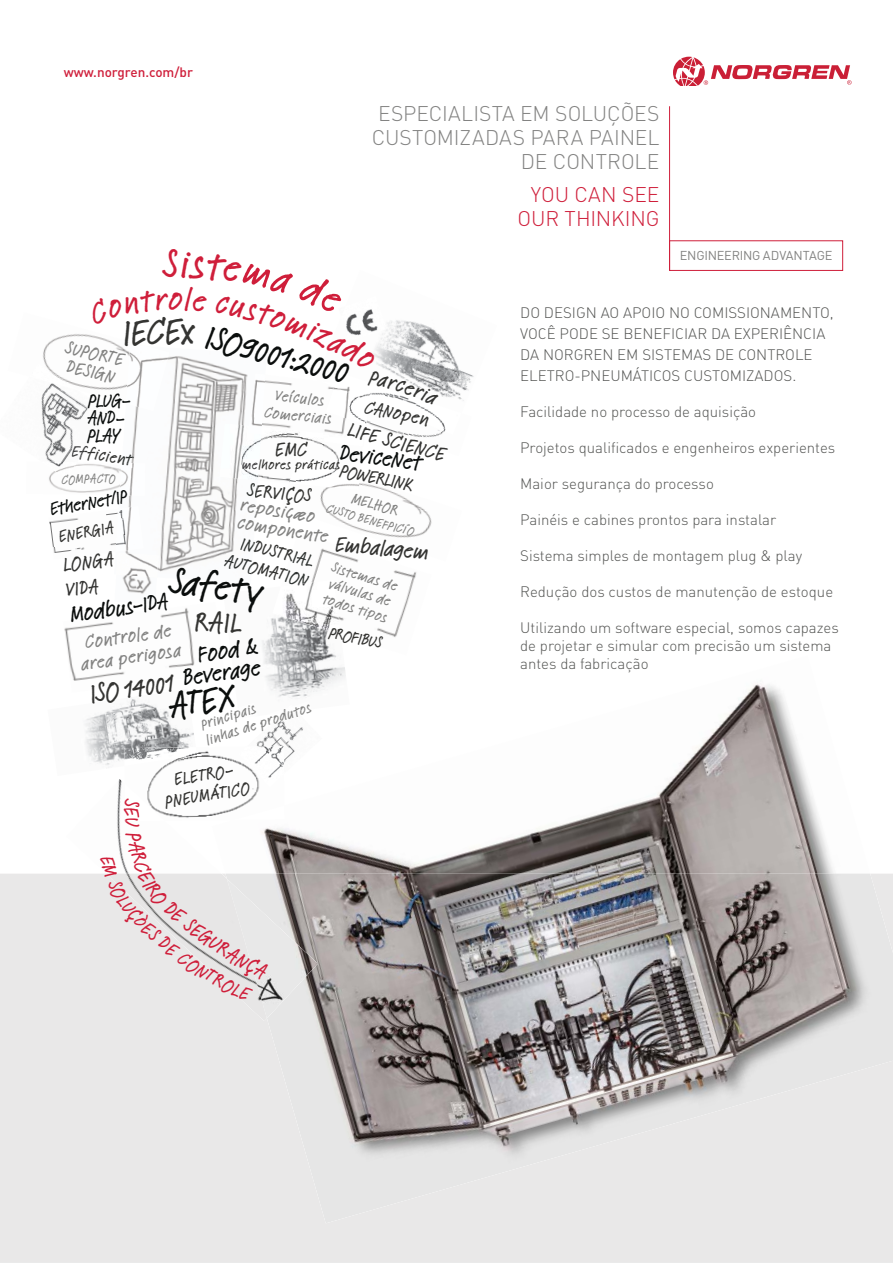
<style>
.page{position:relative;width:893px;height:1263px;background:#fff}
.page>*{position:absolute;margin:0;border:0;box-sizing:border-box;transform-origin:0 0}
.t1{font:500 42px "Feltpen LTCE";color:#cf1e3a}
.t2{font:500 39.6px "Feltpen LTCE";color:#0b0e0d}
.t3{font:500 39px "Feltpen LTCE";color:#343432}
.t4{font:500 39px "Feltpen LTCE";color:#0b0e0d}
.t5{font:500 35.85px "Feltpen LTCE";color:#0b0e0d}
.t6{font:500 30.15px "Feltpen LTCE";color:#343432}
.t7{font:500 28.8px "Feltpen LTCE";color:#343432}
.t8{font:500 24.6px/21.1px "Feltpen LTCE";color:#0b0e0d;text-align:right}
.t9{font:500 24px "Feltpen LTCE";color:#0b0e0d}
.t10{font:500 23.55px "Feltpen LTCE";color:#0b0e0d}
.t11{font:500 23.1px "Feltpen LTCE";color:#343432}
.t12{font:500 21.6px "Feltpen LTCE";color:#343432}
.t13{font:500 21.15px "Feltpen LTCE";color:#343432}
.t14{font:300 21px/24px "DIN";color:#838382;text-align:right}
.t15{font:300 21px/24px "DIN";letter-spacing:-.005em;color:#cf1e3a;text-align:right}
.t16{font:500 21px "Feltpen LTCE";color:#414142}
.t17{font:500 21px "Feltpen LTCE";color:#343432}
.t18{font:500 20.55px/17.5px "Feltpen LTCE";color:#0b0e0d}
.t19{font:500 19.95px "Feltpen LTCE";color:#343432}
.t20{font:500 19.65px "Feltpen LTCE";color:#343432}
.t21{font:500 19.5px/18.3px "Feltpen LTCE";color:#838382}
.t22{font:500 19.5px "Feltpen LTCE";color:#0b0e0d}
.t23{font:500 19.5px "Feltpen LTCE";color:#343432}
.t24{font:500 19.05px/20.4px "Feltpen LTCE";color:#313533;text-align:right}
.t25{font:500 19.05px/20.4px "Feltpen LTCE";color:#343432;text-align:center}
.t26{font:500 18px "Feltpen LTCE";color:#343432}
.t27{font:500 17.55px "Feltpen LTCE";color:#343432}
.t28{font:500 17.4px "Feltpen LTCE";color:#343432}
.t29{font:500 16.35px "Feltpen LTCE";color:#838382}
.t30{font:500 16.2px/17.5px "Feltpen LTCE";color:#838382;text-align:center}
.t31{font:500 15.3px/16.4px "Feltpen LTCE";color:#838382}
.t32{font:15px/21px "DIN Light Alternate";color:#535452}
.t33{font:500 14.1px "Feltpen LTCE";letter-spacing:.015em;color:#343432}
.t34{font:500 13.65px "Feltpen LTCE";color:#838382}
.t35{font:500 13.5px "DIN";color:#cf1e3a}
.t36{font:500 13.5px "Feltpen LTCE";color:#838382}
.t37{font:12.75px "DIN";letter-spacing:-.015em;color:#838382}
.s1{color:#414042}
.s2{color:#414142}
.s3{color:#313533}
.s4{color:#343432}
.s5{color:#1f2423}
.s6{color:#313433}
</style>
<div class="page">
<div style="left:0;top:874px;width:893px;height:389px;background:#e9e8e8"></div>
<hr style="left:669px;top:106px;width:1px;height:164px;background:#cf1e3a">
<div style="left:669px;top:240px;width:174px;height:31px;border:1px solid #cf1e3a"></div>
<svg style="left:673px;top:57px;width:178px;height:29px"></svg>
<img style="left:270px;top:684px;width:600px;height:190px">
<img style="left:225px;top:874px;width:668px;height:349px">
<img style="left:118px;top:779px;width:4px;height:19px">
<div style="left:106px;top:1003px;width:161px;height:18px;background:#e9e8e8"></div>
<img style="left:227px;top:879px;width:91px;height:139px">
<img style="left:439px;top:334px;width:35px;height:67px">
<img style="left:85px;top:698px;width:109px;height:70px">
<img style="left:262px;top:618px;width:88px;height:98px">
<img style="left:266px;top:701px;width:45px;height:14px">
<img style="left:407px;top:435px;width:32px;height:2px">
<img style="left:369px;top:372px;width:93px;height:63px">
<img style="left:320px;top:483px;width:112px;height:49px">
<img style="left:43px;top:334px;width:44px;height:29px">
<img style="left:49px;top:464px;width:65px;height:29px">
<img style="left:99px;top:464px;width:15px;height:2px">
<img style="left:62px;top:473px;width:52px;height:12px">
<img style="left:64px;top:608px;width:131px;height:73px">
<img style="left:267px;top:423px;width:78px;height:4px">
<img style="left:326px;top:406px;width:43px;height:19px">
<img style="left:267px;top:447px;width:71px;height:35px">
<img style="left:289px;top:457px;width:71px;height:33px">
<img style="left:267px;top:427px;width:78px;height:20px">
<img style="left:267px;top:459px;width:25px;height:14px">
<img style="left:292px;top:459px;width:48px;height:14px">
<img style="left:49px;top:513px;width:65px;height:40px">
<img style="left:63px;top:551px;width:50px;height:2px">
<img style="left:114px;top:406px;width:153px;height:166px">
<img style="left:126px;top:406px;width:43px;height:5px">
<img style="left:119px;top:463px;width:26px;height:33px">
<img style="left:249px;top:406px;width:16px;height:21px">
<img style="left:220px;top:424px;width:41px;height:57px">
<img style="left:248px;top:426px;width:14px;height:9px">
<img style="left:115px;top:506px;width:29px;height:46px">
<svg style="left:121px;top:451px;width:14px;height:17px"></svg>
<img style="left:240px;top:536px;width:14px;height:17px">
<img style="left:223px;top:553px;width:30px;height:19px">
<img style="left:246px;top:482px;width:12px;height:20px">
<img style="left:41px;top:384px;width:47px;height:78px">
<img style="left:41px;top:363px;width:37px;height:27px">
<img style="left:49px;top:462px;width:28px;height:14px">
<img style="left:71px;top:444px;width:17px;height:15px">
<svg style="left:62px;top:474px;width:7px;height:5px"></svg>
<img style="left:122px;top:577px;width:30px;height:17px">
<img style="left:116px;top:553px;width:43px;height:24px">
<img style="left:256px;top:718px;width:66px;height:56px">
<img style="left:263px;top:711px;width:40px;height:20px">
<img style="left:282px;top:706px;width:15px;height:7px">
<img style="left:281px;top:532px;width:145px;height:123px">
<img style="left:272px;top:580px;width:69px;height:55px">
<img style="left:288px;top:548px;width:27px;height:20px">
<img style="left:282px;top:568px;width:28px;height:17px">
<img style="left:293px;top:583px;width:15px;height:5px">
<img style="left:124px;top:751px;width:160px;height:70px">
<img style="left:270px;top:805px;width:15px;height:15px">
<img style="left:125px;top:783px;width:40px;height:15px">
<img style="left:124px;top:747px;width:73px;height:19px">
<img style="left:238px;top:746px;width:46px;height:41px">
<svg style="left:87px;top:309px;width:352px;height:97px"></svg>
<svg style="left:100px;top:798px;width:170px;height:205px"></svg>
<p class="t35" style="left:64px;top:64px;width:131px">www.norgren.com/br</p>
<p class="t1" style="left:179px;top:249px;width:12px">i</p>
<p class="t14" style="left:372px;top:104px;width:289px">ESPECIALISTA EM SOLUÇÕES<br>CUSTOMIZADAS PARA PAINEL<br>DE CONTROLE</p>
<p class="t15" style="left:517px;top:185px;width:143px">YOU CAN SEE<br>OUR THINKING</p>
<p class="t37" style="left:680px;top:251px;width:154px">ENGINEERING ADVANTAGE</p>
<p class="t3" style="left:122px;top:319px;width:73px;rotate:-2deg">IECEx</p>
<p class="t21" style="left:68px;top:339px;width:61px;rotate:13deg">SUPORTE<br>DESIGN</p>
<p class="t5" style="left:209px;top:324px;width:149px;rotate:14deg">ISO9001:2000</p>
<p class="t30" style="left:267px;top:387px;width:70px;rotate:6deg">Veículos<br>Comerciais</p>
<p class="t18" style="left:88px;top:393px;width:46px;rotate:1deg">PLUG-<br>AND-<br>PLAY</p>
<p class="t20" style="left:366px;top:400px;width:67px;rotate:11deg">CANopen</p>
<p class="t12" style="left:350px;top:422px;width:102px;rotate:15deg">LIFE SCIENCE</p>
<p class="t13" style="left:275px;top:442px;width:34px">EMC</p>
<p class="t33" style="left:242px;top:460px;width:100px"><span class="s1">mel</span>hores práticas</p>
<p class="t9" style="left:341px;top:444px;width:84px;rotate:7deg">DeviceNet</p>
<p class="t28" style="left:73px;top:444px;width:63px;rotate:9deg"><span class="s2">Eff</span>icie<span class="s3">nt</span></p>
<p class="t23" style="left:341px;top:464px;width:76px;rotate:11deg">POWERLINK</p>
<p class="t34" style="left:61px;top:475px;width:56px;rotate:-2deg">COMPACTO</p>
<p class="t19" style="left:248px;top:483px;width:66px;rotate:5deg"><span class="s3">SE</span>RVIÇOS</p>
<p class="t22" style="left:49px;top:502px;width:81px;rotate:-10deg">EtherNet/IP</p>
<p class="t29" style="left:353px;top:492px;width:50px;rotate:15deg">MELHOR</p>
<p class="t21" style="left:242px;top:497px;width:93px;rotate:9deg">reposiçæo componente</p>
<p class="t36" style="left:328px;top:504px;width:92px;rotate:15deg">CUSTO BENEFPICÍO</p>
<p class="t26" style="left:57px;top:531px;width:58px;rotate:-10deg">ENERGIA</p>
<p class="t11" style="left:336px;top:536px;width:96px;rotate:5deg">Embalagem</p>
<p class="t24" style="left:232px;top:531px;width:88px;rotate:14deg">IND<span class="s4">UST</span>RIAL<br><span class="s5">A</span><span class="s6">UT</span>O<span class="s4">MA</span>TIO<span class="s1">N</span></p>
<p class="t16" style="left:62px;top:557px;width:53px;rotate:-6deg">LONG<span class="s3">A</span></p>
<p class="t31" style="left:334px;top:560px;width:70px;rotate:17deg">Sistemas de válvulas de todos tipos</p>
<p class="t2" style="left:172px;top:567px;width:95px;rotate:7deg">Safety</p>
<p class="t17" style="left:65px;top:582px;width:35px;rotate:-6deg">VIDA</p>
<p class="t10" style="left:69px;top:607px;width:101px;rotate:-8deg">Modbus-IDA</p>
<p class="t6" style="left:195px;top:612px;width:48px">RAIL</p>
<p class="t21" style="left:77px;top:634px;width:103px;line-height:21px;text-align:center;rotate:-8deg">Controle de area perigosa</p>
<p class="t27" style="left:330px;top:626px;width:56px;rotate:11deg">PROFIBUS</p>
<p class="t8" style="left:179px;top:648px;width:80px;rotate:-8deg">Food &amp;<br>Beverage</p>
<p class="t7" style="left:88px;top:684px;width:87px;rotate:-8deg">ISO 14001</p>
<p class="t4" style="left:167px;top:693px;width:68px;rotate:-8deg">ATEX</p>
<p class="t31" style="left:199px;top:718px;width:112px;rotate:-18deg">Principais<br>linhas de produtos</p>
<p class="t25" style="left:160px;top:773px;width:88px;rotate:-9deg">ELETRO-<br>PNEUMÁTICO</p>
<p class="t32" style="left:520px;top:304px;width:315px">DO DESIGN AO APOIO NO COMISSIONAMENTO, VOCÊ PODE SE BENEFICIAR DA EXPERIÊNCIA DA NORGREN EM SISTEMAS DE CONTROLE ELETRO-PNEUMÁTICOS CUSTOMIZADOS.</p>
<p class="t32" style="left:520px;top:403px;width:237px">Facilidade no processo de aquisição</p>
<p class="t32" style="left:520px;top:439px;width:317px">Projetos qualificados e engenheiros experientes</p>
<p class="t32" style="left:520px;top:475px;width:195px">Maior segurança do processo</p>
<p class="t32" style="left:520px;top:511px;width:258px">Painéis e cabines prontos para instalar</p>
<p class="t32" style="left:520px;top:547px;width:283px">Sistema simples de montagem plug &amp; play</p>
<p class="t32" style="left:520px;top:583px;width:314px">Redução dos custos de manutenção de estoque</p>
<p class="t32" style="left:520px;top:620px;width:320px;line-height:18px">Utilizando um software especial, somos capazes de projetar e simular com precisão um sistema antes da fabricação</p>
</div>
